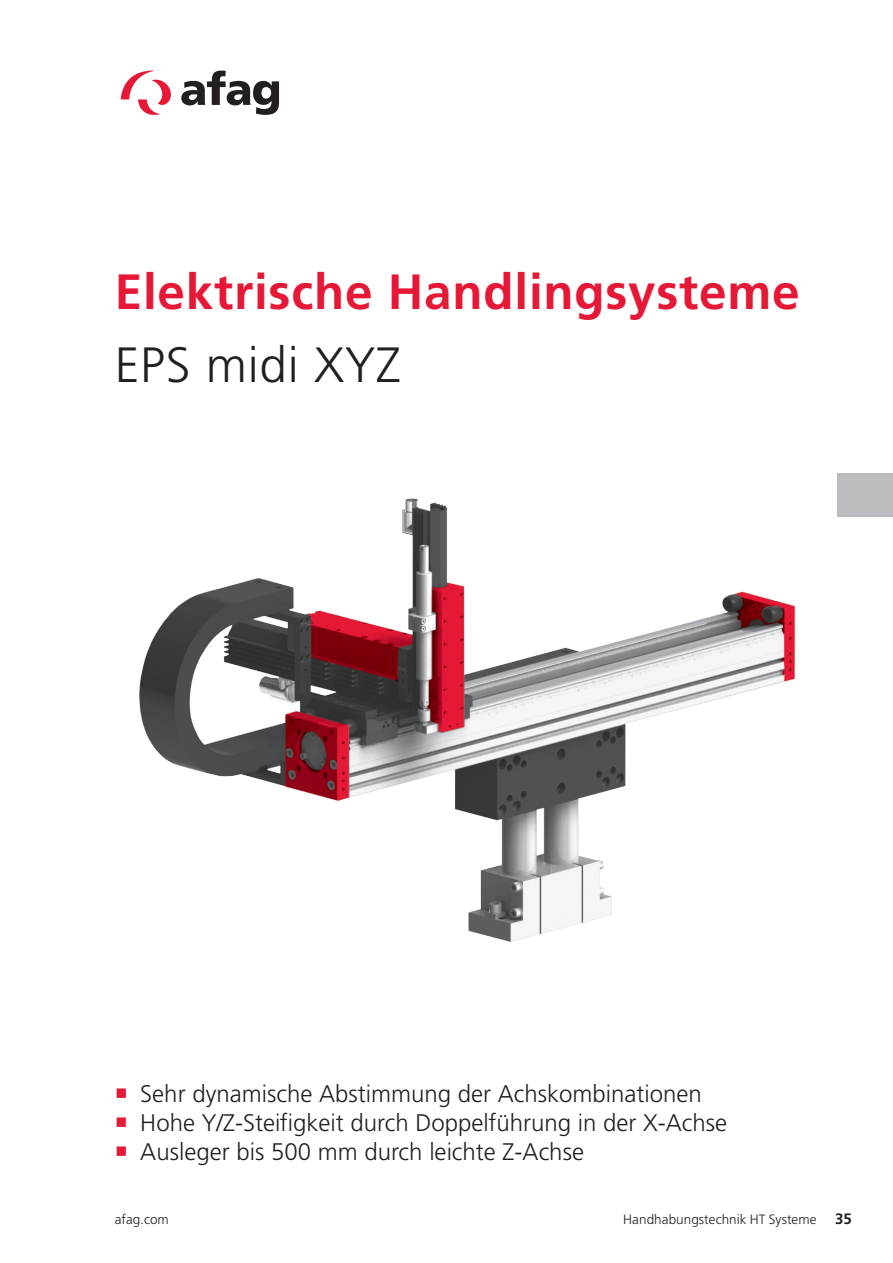
<style>
.page{position:relative;width:893px;height:1263px;background:#fff}
.page>*{position:absolute;margin:0;border:0;box-sizing:border-box;transform-origin:0 0}
.Haupttitel_rot{font:700 49.5px "Frutiger LT Pro";letter-spacing:.015em;color:#e51836}
.Produkttitel{font:300 49.5px "Frutiger LT Pro";letter-spacing:.015em;color:#231f20}
.t1{font:300 24px "Frutiger LT Pro";color:#231f20}
.t2{font:300 13.5px "Frutiger LT Pro";letter-spacing:.005em;color:#231f20}
.s1{font-weight:700;font-size:15px}
</style>
<div class="page">
<img style="left:139px;top:498px;width:656px;height:444px">
<svg style="left:121px;top:70px;width:50px;height:45px"></svg>
<svg style="left:181px;top:71px;width:98px;height:44px"></svg>
<div style="left:838px;top:473px;width:55px;height:43px;background:#bcbdc0"></div>
<p class="Haupttitel_rot" style="left:115px;top:263px;width:686px">Elektrische Handlingsysteme</p>
<p class="Produkttitel" style="left:115px;top:336px;width:287px">EPS midi XYZ</p>
<p class="t1" style="left:140px;top:1080px;width:563px">Sehr dynamische Abstimmung der Achskombinationen</p>
<p class="t1" style="left:140px;top:1109px;width:588px">Hohe Y/Z-Steifigkeit durch Doppelführung in der X-Achse</p>
<p class="t1" style="left:140px;top:1138px;width:445px">Ausleger bis 500 mm durch leichte Z-Achse</p>
<p class="t2" style="left:115px;top:1211px;width:55px">afag.com</p>
<p class="t2" style="left:623px;top:1211px;width:230px">Handhabungstechnik HT Systeme <span class="s1">35</span></p>
</div>
